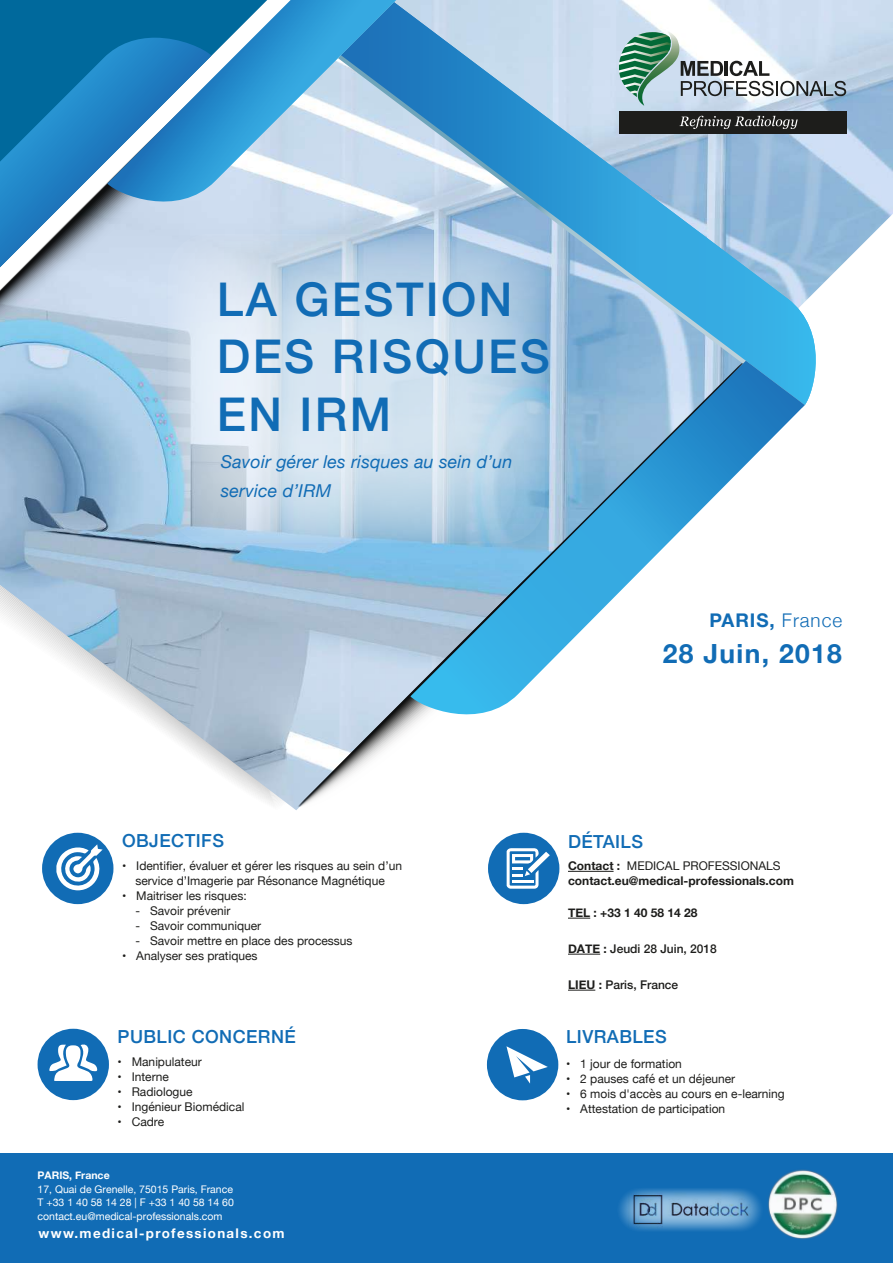
<style>
.page{position:relative;width:893px;height:1263px;background:#fff}
.page>*{position:absolute;margin:0;border:0;box-sizing:border-box;transform-origin:0 0}
.t1{font:500 46.5px/57.4px "Helvetica Neue";letter-spacing:.05em;color:#116cb5}
.t2{font:700 26.4px "Helvetica Neue";letter-spacing:.05em;color:#116cb5}
.t3{font:700 18.9px "Helvetica Neue";letter-spacing:.05em;color:#116cb5}
.t4{font:500 18px "Helvetica Neue";letter-spacing:.025em;color:#116cb5}
.t5{font:italic 17.7px/28.7px "Helvetica Neue";letter-spacing:.01em;color:#116cb5}
.t6{font:700 13.35px "Helvetica Neue";letter-spacing:.1em;color:#fff}
.t7{font:12px/15px "Helvetica Neue";color:#1d1d1b;text-align:center}
.t8{font:700 12px/14.4px "Helvetica Neue";color:#1d1d1b}
.t9{font:500 12px "Helvetica Neue";color:#1d1d1b}
.t10{font:10.5px/13.5px "Helvetica Neue";color:#fff;text-align:justify}
.t11{font:700 10.5px "Helvetica Neue";color:#fff}
.s1{font-weight:300}
.s2{font-weight:400}
.s3{font-weight:700}
</style>
<div class="page">
<img style="left:0;top:0;width:893px;height:810px">
<svg style="left:830px;top:30px;width:16px;height:76px"></svg>
<div style="left:619px;top:111px;width:228px;height:22px;background:#1d1d1b"></div>
<div style="left:38px;top:1029px;width:71px;height:71px;background:#116cb5;border-radius:50%"></div>
<svg style="left:49px;top:1044px;width:48px;height:37px"></svg>
<div style="left:42px;top:833px;width:71px;height:71px;background:#116cb5;border-radius:50%"></div>
<svg style="left:56px;top:844px;width:47px;height:46px"></svg>
<hr style="left:568px;top:871px;width:46px;height:1px;background:#1d1d1b">
<svg style="left:568px;top:918px;width:22px;height:1px"></svg>
<hr style="left:568px;top:954px;width:32px;height:1px;background:#1d1d1b">
<svg style="left:568px;top:990px;width:27px;height:1px"></svg>
<div style="left:488px;top:833px;width:71px;height:71px;background:#116cb5;border-radius:50%"></div>
<svg style="left:528px;top:852px;width:22px;height:21px"></svg>
<svg style="left:507px;top:848px;width:32px;height:41px"></svg>
<svg style="left:297px;top:543px;width:446px;height:264px"></svg>
<svg style="left:0;top:0;width:338px;height:365px;background:#6ba4c8"></svg>
<svg style="left:341px;top:2px;width:489px;height:403px;background:#8ab8d6"></svg>
<svg style="left:410px;top:361px;width:395px;height:370px"></svg>
<svg style="left:107px;top:0;width:289px;height:219px;background:#6dadd6"></svg>
<div style="left:0;top:1153px;width:893px;height:110px;background:#116cb5"></div>
<svg style="left:617px;top:1187px;width:147px;height:45px"></svg>
<img style="left:628px;top:1187px;width:122px;height:45px">
<img style="left:768px;top:1169px;width:70px;height:70px">
<svg style="left:168px;top:234px;width:377px;height:309px;background:#c5d9e9"></svg>
<div style="left:487px;top:1029px;width:71px;height:71px;background:#116cb5;border-radius:50%"></div>
<svg style="left:506px;top:1046px;width:42px;height:37px"></svg>
<h1 class="t1" style="left:217px;top:267px;width:335px">LA GESTION<br>DES RISQUES<br>EN IRM</h1>
<h3 class="t5" style="left:221px;top:449px;width:293px">Savoir gérer les risques au sein d’un service d’IRM</h3>
<h3 class="t3" style="left:709px;top:606px;width:134px">PARIS, <span class="s1">France</span></h3>
<h2 class="t2" style="left:663px;top:632px;width:180px">28 Juin, 2018</h2>
<h3 class="t4" style="left:122px;top:826px;width:103px">OBJECTIFS</h3>
<p class="t7" style="left:122px;top:859px;width:282px">• Identifier, évaluer et gérer les risques au sein d’un service d’Imagerie par Résonance Magnétique</p>
<p class="t7" style="left:122px;top:889px;width:126px">• Maitriser les risques:</p>
<p class="t7" style="left:135px;top:904px;width:97px">- Savoir prévenir</p>
<p class="t7" style="left:135px;top:919px;width:127px">- Savoir communiquer</p>
<p class="t7" style="left:135px;top:934px;width:219px">- Savoir mettre en place des processus</p>
<p class="t7" style="left:122px;top:949px;width:137px">• Analyser ses pratiques</p>
<h3 class="t4" style="left:118px;top:1022px;width:180px">PUBLIC CONCERNÉ</h3>
<p class="t7" style="left:118px;top:1055px;width:86px">• Manipulateur</p>
<p class="t7" style="left:118px;top:1070px;width:53px">• Interne</p>
<p class="t7" style="left:118px;top:1085px;width:77px">• Radiologue</p>
<p class="t7" style="left:118px;top:1100px;width:128px">• Ingénieur Biomédical</p>
<p class="t7" style="left:118px;top:1115px;width:48px">• Cadre</p>
<p class="t11" style="left:38px;top:1167px;width:74px">PARIS, France</p>
<p class="t10" style="left:38px;top:1183px;width:198px">17, Quai de Grenelle, 75015 Paris, France T +33 1 40 58 14 28 | F +33 1 40 58 14 60 contact.eu@medical-professionals.com</p>
<p class="t6" style="left:39px;top:1223px;width:247px">www.medical-professionals.com</p>
<h3 class="t4" style="left:568px;top:827px;width:77px">DÉTAILS</h3>
<p class="t8" style="left:568px;top:859px;width:227px">Contact : <span class="s2">MEDICAL PROFESSIONALS </span>contact.eu@medical-professionals.com</p>
<p class="t8" style="left:568px;top:906px;width:131px">TEL : +33 1 40 58 14 28</p>
<p class="t9" style="left:568px;top:939px;width:150px"><span class="s3">DATE :</span> Jeudi 28 Juin, 2018</p>
<p class="t9" style="left:568px;top:975px;width:112px"><span class="s3">LIEU :</span> Paris, France</p>
<h3 class="t4" style="left:566px;top:1022px;width:102px">LIVRABLES</h3>
<p class="t7" style="left:566px;top:1056px;width:117px">• 1 jour de formation</p>
<p class="t7" style="left:566px;top:1071px;width:171px">• 2 pauses café et un déjeuner</p>
<p class="t7" style="left:566px;top:1086px;width:220px">• 6 mois d'accès au cours en e-learning</p>
<p class="t7" style="left:566px;top:1101px;width:161px">• Attestation de participation</p>
</div>
